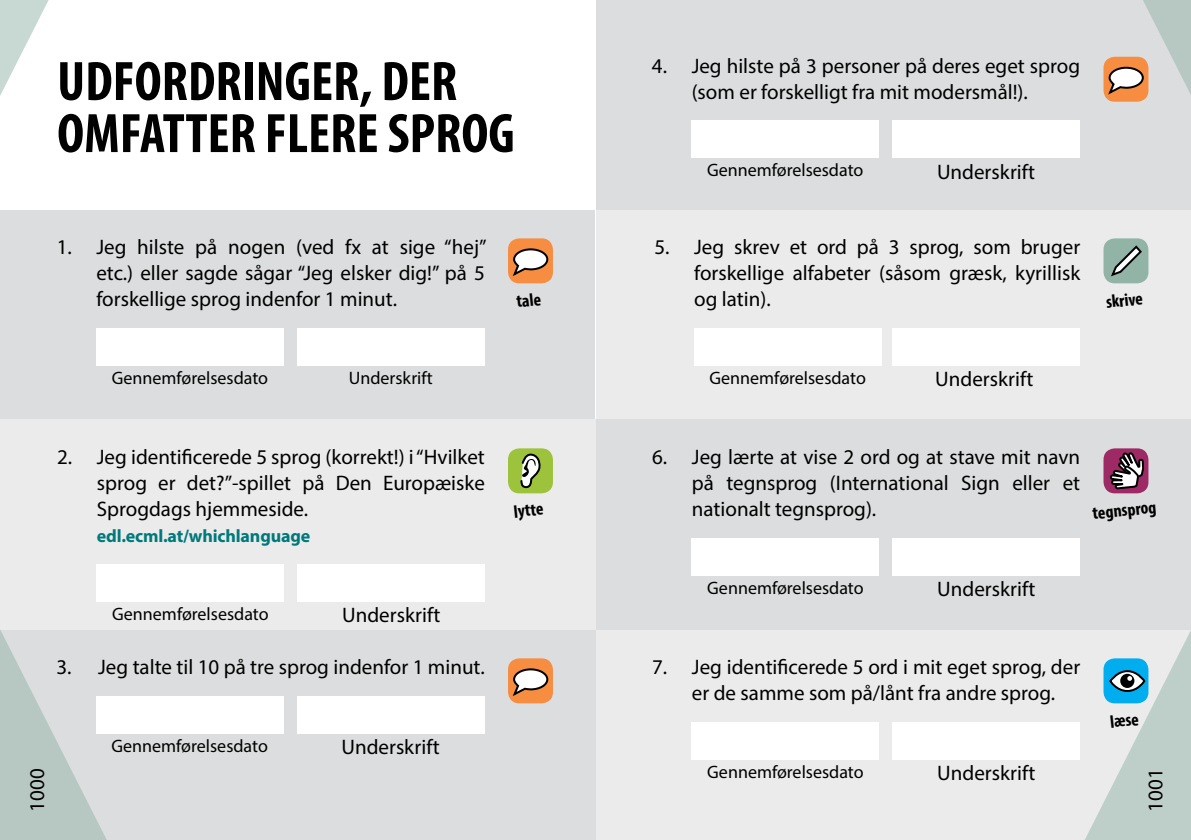
<style>
.page{position:relative;width:1191px;height:840px;background:#fff}
.page>*{position:absolute;margin:0;border:0;box-sizing:border-box;transform-origin:0 0}
.t1{font:700 condensed 56px/52px "Myriad Pro";color:#000}
.t2{font:21px/26px "Myriad Pro";color:#000;text-align:justify}
.t3{font:18px "Myriad Pro";color:#000}
.t4{font:700 condensed 18px "Myriad Pro";color:#000}
.t5{font:700 18px "Myriad Pro";letter-spacing:-.01em;color:#00797a}
</style>
<div class="page">
<div style="left:0;top:629px;width:595px;height:210px;background:#dcddde"></div>
<div style="left:0;top:210px;width:595px;height:210px;background:#dcddde"></div>
<div style="left:0;top:420px;width:595px;height:209px;background:#ebebec"></div>
<div style="left:596px;top:629px;width:595px;height:210px;background:#ebebec"></div>
<div style="left:596px;top:210px;width:595px;height:210px;background:#ebebec"></div>
<div style="left:596px;top:420px;width:595px;height:209px;background:#dcddde"></div>
<div style="left:595px;top:0;width:596px;height:210px;background:#dcddde"></div>
<svg style="left:0;top:564px;width:136px;height:275px"></svg>
<svg style="left:1054px;top:575px;width:137px;height:264px"></svg>
<svg style="left:0;top:0;width:49px;height:96px"></svg>
<div style="left:691px;top:120px;width:188px;height:38px;background:#fff"></div>
<div style="left:892px;top:120px;width:187px;height:38px;background:#fff"></div>
<div style="left:96px;top:328px;width:187px;height:37px;background:#fff"></div>
<div style="left:297px;top:328px;width:187px;height:37px;background:#fff"></div>
<div style="left:96px;top:695px;width:187px;height:38px;background:#fff"></div>
<div style="left:297px;top:695px;width:187px;height:38px;background:#fff"></div>
<div style="left:694px;top:328px;width:187px;height:37px;background:#fff"></div>
<div style="left:892px;top:328px;width:187px;height:37px;background:#fff"></div>
<div style="left:692px;top:537px;width:187px;height:38px;background:#fff"></div>
<div style="left:892px;top:537px;width:188px;height:38px;background:#fff"></div>
<div style="left:692px;top:721px;width:187px;height:38px;background:#fff"></div>
<div style="left:892px;top:721px;width:188px;height:38px;background:#fff"></div>
<div style="left:97px;top:563px;width:187px;height:38px;background:#fff"></div>
<div style="left:298px;top:563px;width:187px;height:38px;background:#fff"></div>
<div style="left:508px;top:238px;width:45px;height:45px;background:#f68d41;border-radius:11px"></div>
<div style="left:508px;top:448px;width:45px;height:45px;background:#9dc23b;border-radius:11px"></div>
<svg style="left:511px;top:248px;width:38px;height:240px"></svg>
<div style="left:508px;top:658px;width:45px;height:45px;background:#f68d41;border-radius:11px"></div>
<svg style="left:511px;top:668px;width:38px;height:36px"></svg>
<div style="left:1103px;top:238px;width:45px;height:45px;background:#92b4a7;border-radius:11px"></div>
<div style="left:1103px;top:57px;width:45px;height:45px;background:#f68d41;border-radius:11px"></div>
<svg style="left:1106px;top:0;width:85px;height:284px"></svg>
<div style="left:1103px;top:658px;width:45px;height:45px;background:#00aeef;border-radius:11px"></div>
<svg style="left:1110px;top:670px;width:34px;height:20px"></svg>
<div style="left:1109px;top:669px;width:36px;height:22px;border:2px solid #000;border-radius:50%"></div>
<div style="left:1120px;top:673px;width:14px;height:14px;background:#000;border-radius:50%"></div>
<svg style="left:1127px;top:675px;width:5px;height:5px"></svg>
<div style="left:1103px;top:448px;width:45px;height:45px;background:#9d2a65;border-radius:11px"></div>
<svg style="left:1109px;top:448px;width:38px;height:46px"></svg>
<h1 class="t1" style="left:57px;top:54px;width:459px">UDFORDRINGER, DER<br>OMFATTER FLERE SPROG</h1>
<p class="t2" style="left:652px;top:52px;width:429px;text-align:center">4. Jeg hilste på 3 personer på deres eget sprog (som er forskelligt fra mit modersmål!).</p>
<p class="t3" style="left:707px;top:159px;width:158px">Gennemførelsesdato</p>
<p class="t2" style="left:937px;top:158px;width:100px">Underskrift</p>
<p class="t2" style="left:96px;top:233px;width:392px;text-indent:-40px">1. Jeg hilste på nogen (ved fx at sige “hej” etc.) eller sagde sågar “Jeg elsker dig!” på 5 forskellige sprog indenfor 1 minut.</p>
<p class="t3" style="left:112px;top:367px;width:158px">Gennemførelsesdato</p>
<p class="t3" style="left:349px;top:367px;width:86px">Underskrift</p>
<p class="t4" style="left:515px;top:290px;width:26px;rotate:-6deg">tale</p>
<p class="t2" style="left:694px;top:233px;width:387px;text-indent:-40px">5. Jeg skrev et ord på 3 sprog, som bruger forskellige alfabeter (såsom græsk, kyrillisk og latin).</p>
<p class="t3" style="left:709px;top:367px;width:158px">Gennemførelsesdato</p>
<p class="t2" style="left:935px;top:366px;width:100px">Underskrift</p>
<p class="t4" style="left:1104px;top:291px;width:38px;rotate:-6deg">skrive</p>
<p class="t2" style="left:97px;top:443px;width:389px;text-indent:-40px">2. Jeg identificerede 5 sprog (korrekt!) i “Hvilket sprog er det?”-spillet på Den Europæiske Sprogdags hjemmeside.</p>
<p class="t5" style="left:97px;top:524px;width:215px">edl.ecml.at/whichlanguage</p>
<p class="t3" style="left:112px;top:602px;width:158px">Gennemførelsesdato</p>
<p class="t2" style="left:342px;top:601px;width:100px">Underskrift</p>
<p class="t2" style="left:56px;top:653px;width:430px">3. Jeg talte til 10 på tre sprog indenfor 1 minut.</p>
<p class="t3" style="left:111px;top:734px;width:158px">Gennemførelsesdato</p>
<p class="t2" style="left:341px;top:733px;width:100px">Underskrift</p>
<p class="t4" style="left:513px;top:500px;width:31px;rotate:-6deg">lytte</p>
<p class="t2" style="left:692px;top:443px;width:390px;text-indent:-40px">6. Jeg lærte at vise 2 ord og at stave mit navn på tegnsprog (International Sign eller et nationalt tegnsprog).</p>
<p class="t4" style="left:1091px;top:502px;width:66px;rotate:-6deg">tegnsprog</p>
<p class="t3" style="left:707px;top:576px;width:158px">Gennemførelsesdato</p>
<p class="t2" style="left:937px;top:575px;width:100px">Underskrift</p>
<p class="t2" style="left:692px;top:653px;width:390px;text-indent:-40px">7. Jeg identificerede 5 ord i mit eget sprog, der er de samme som på/lånt fra andre sprog.</p>
<p class="t4" style="left:1108px;top:710px;width:30px;rotate:-6deg">læse</p>
<p class="t3" style="left:707px;top:760px;width:158px">Gennemførelsesdato</p>
<p class="t2" style="left:937px;top:759px;width:100px">Underskrift</p>
<p class="t2" style="left:24px;top:811px;width:45px;rotate:-90deg">1000</p>
<p class="t2" style="left:1142px;top:811px;width:45px;rotate:-90deg">1001</p>
</div>
